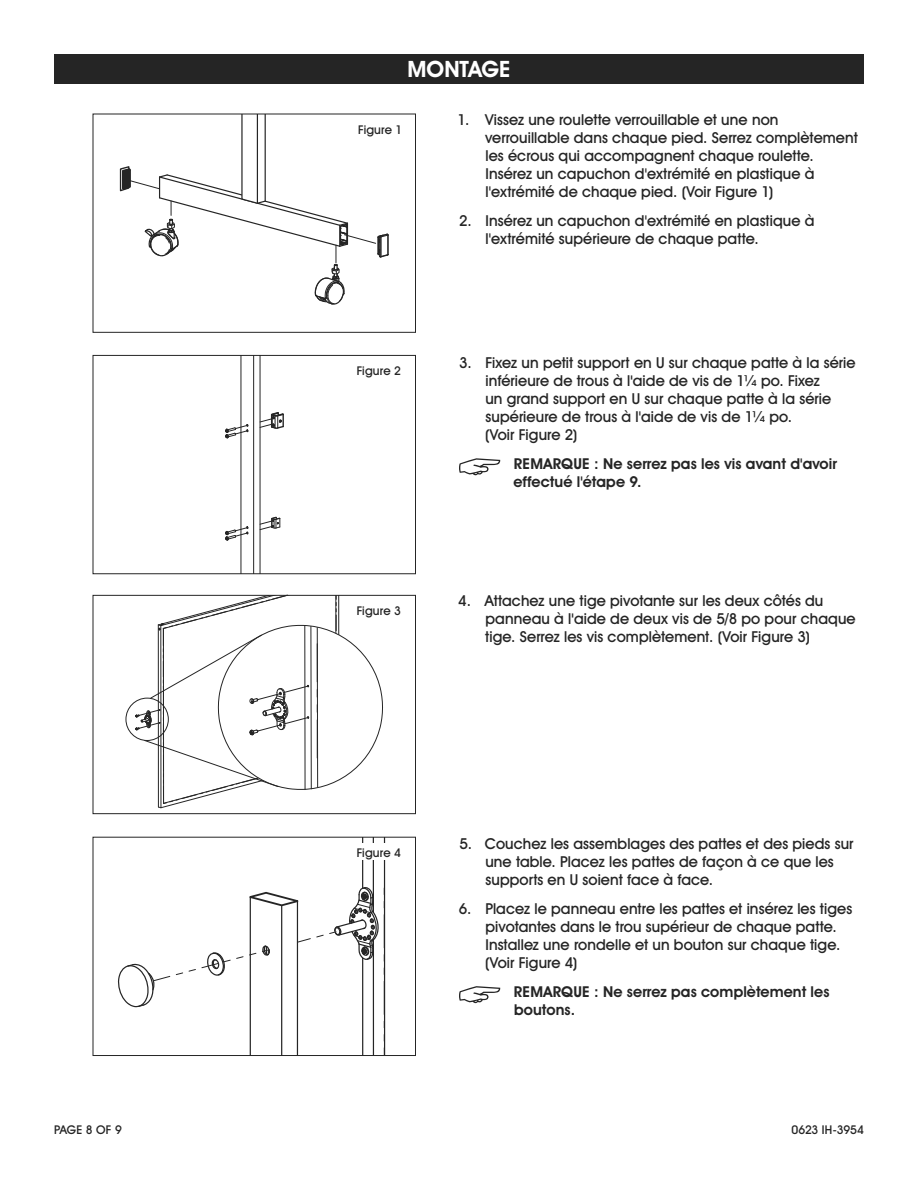
<style>
.page{position:relative;width:918px;height:1188px;background:#fff}
.page>*{position:absolute;margin:0;border:0;box-sizing:border-box;transform-origin:0 0}
.t1{font:700 22.5px "Uline Two Knine";color:#fff}
.t2{font:15px/18px "Uline Two Knine";letter-spacing:.005em;color:#252525}
.t3{font:700 15px/18px "Uline Two Knine";letter-spacing:.005em;color:#252525}
.t4{font:12px "Uline Two Knine";letter-spacing:.01em;color:#252525}
.t5{font:12px "Uline Two Knine";letter-spacing:-.01em;color:#252525}
.s1{font-weight:700}
</style>
<div class="page">
<div style="left:54px;top:54px;width:810px;height:30px;background:#252525"></div>
<svg style="left:459px;top:458px;width:41px;height:17px"></svg>
<svg style="left:459px;top:986px;width:41px;height:17px"></svg>
<svg style="left:119px;top:116px;width:270px;height:189px"></svg>
<div style="left:93px;top:114px;width:323px;height:219px;border:1px solid #252525"></div>
<svg style="left:225px;top:357px;width:59px;height:215px"></svg>
<div style="left:93px;top:355px;width:323px;height:219px;border:1px solid #252525"></div>
<div style="left:126px;top:698px;width:43px;height:43px;border:1px solid #252525;border-radius:50%"></div>
<svg style="left:135px;top:597px;width:248px;height:211px"></svg>
<div style="left:93px;top:595px;width:323px;height:219px;border:1px solid #252525"></div>
<hr style="left:384px;top:837px;width:1px;height:219px;background:#252525">
<hr style="left:373px;top:837px;width:1px;height:219px;background:#252525">
<hr style="left:362px;top:837px;width:1px;height:219px;background:#252525">
<hr style="left:281px;top:905px;width:1px;height:151px;background:#252525">
<hr style="left:250px;top:897px;width:1px;height:159px;background:#252525">
<hr style="left:297px;top:901px;width:1px;height:155px;background:#252525">
<svg style="left:118px;top:884px;width:266px;height:124px"></svg>
<div style="left:93px;top:837px;width:323px;height:219px;border:1px solid #252525"></div>
<div style="left:351px;top:844px;width:56px;height:16px;background:#fff"></div>
<p class="t4" style="left:358px;top:122px;width:46px">Figure 1</p>
<h1 class="t1" style="left:407px;top:56px;width:105px">MONTAGE</h1>
<p class="t2" style="left:485px;top:111px;width:374px;text-indent:-28px">1. Vissez une roulette verrouillable et une non verrouillable dans chaque pied. Serrez complètement les écrous qui accompagnent chaque roulette.<br>Insérez un capuchon d'extrémité en plastique à l'extrémité de chaque pied. (Voir Figure 1)</p>
<p class="t2" style="left:486px;top:212px;width:331px;text-indent:-26px">2. Insérez un capuchon d'extrémité en plastique à l'extrémité supérieure de chaque patte.</p>
<p class="t4" style="left:357px;top:364px;width:46px">Figure 2</p>
<p class="t4" style="left:357px;top:603px;width:46px">Figure 3</p>
<p class="t2" style="left:485px;top:354px;width:372px;text-indent:-26px">3. Fixez un petit support en U sur chaque patte à la série inférieure de trous à l<span class="s1">'</span>aide de vis de 1¼ po. Fixez<br>un grand support en U sur chaque patte à la série supérieure de trous à l'aide de vis de 1¼ po.<br>(Voir Figure 2)</p>
<p class="t3" style="left:513px;top:455px;width:325px">REMARQUE : Ne serrez pas les vis avant d'avoir effectué l'étape 9.</p>
<p class="t2" style="left:485px;top:592px;width:372px;text-indent:-27px">4. Attachez une tige pivotante sur les deux côtés du panneau à l<span class="s1">'</span>aide de deux vis de 5/8 po pour chaque tige. Serrez les vis complètement. (Voir Figure 3)</p>
<p class="t4" style="left:357px;top:845px;width:46px">Figure 4</p>
<p class="t2" style="left:485px;top:835px;width:370px;text-indent:-26px">5. Couchez les assemblages des pattes et des pieds sur une table. Placez les pattes de façon à ce que les supports en U soient face à face.</p>
<p class="t2" style="left:485px;top:900px;width:369px;text-indent:-26px">6. Placez le panneau entre les pattes et insérez les tiges pivotantes dans le trou supérieur de chaque patte.<br>Installez une rondelle et un bouton sur chaque tige. (Voir Figure 4)</p>
<p class="t3" style="left:514px;top:982px;width:317px">REMARQUE : Ne serrez pas complètement les boutons.</p>
<p class="t4" style="left:54px;top:1122px;width:69px">PAGE 8 OF 9</p>
<p class="t5" style="left:791px;top:1122px;width:74px">0623 IH-3954</p>
</div>
